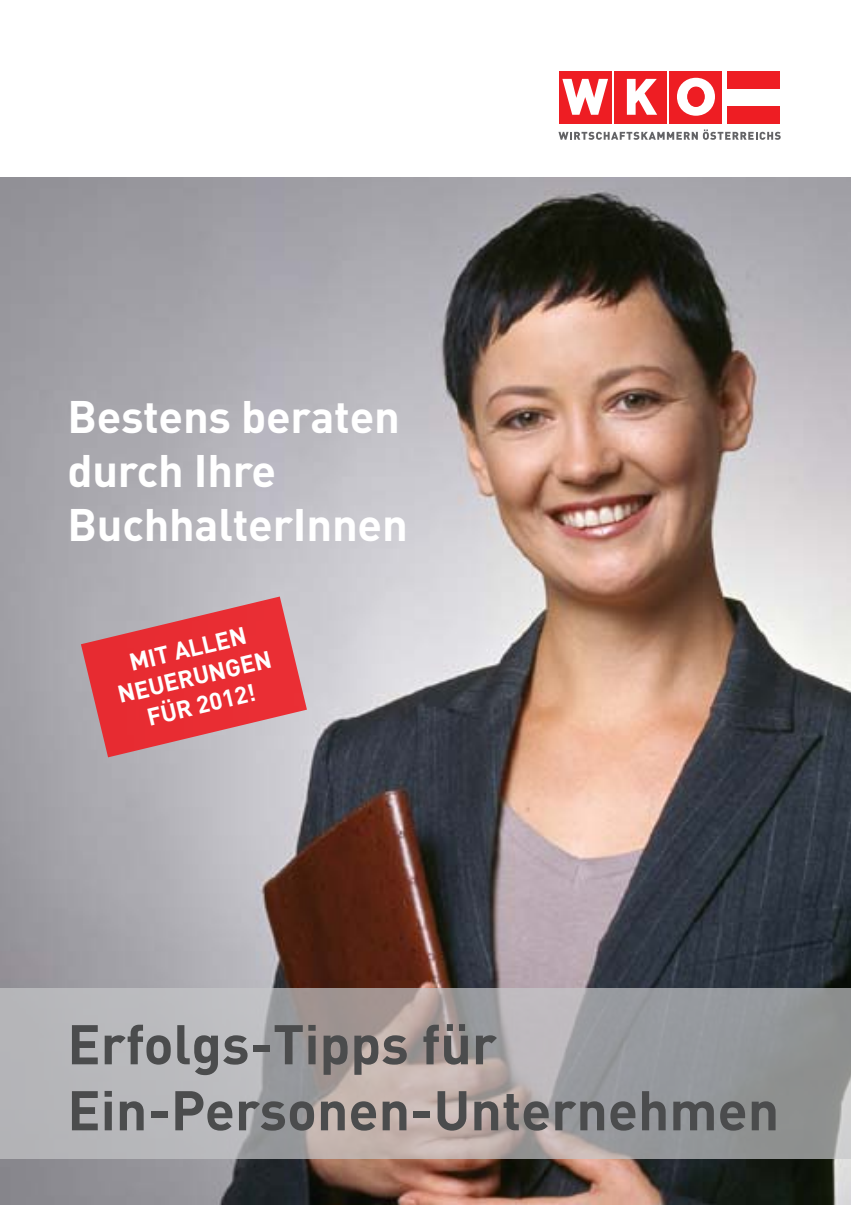
<style>
.page{position:relative;width:851px;height:1205px;background:#fff}
.page>*{position:absolute;margin:0;border:0;box-sizing:border-box;transform-origin:0 0}
.t1{font:700 55px/66px "DIN";color:#4b4c4d}
.t2{font:700 45px/54px "DIN";letter-spacing:-.005em;color:#fff}
.t3{font:700 24px/28.8px "DIN";color:#fff;text-align:center}
</style>
<div class="page">
<img style="left:0;top:177px;width:850px;height:1028px">
<div style="left:669px;top:71px;width:53px;height:53px;background:#ee1d23"></div>
<div style="left:614px;top:71px;width:53px;height:53px;background:#ee1d23"></div>
<svg style="left:558px;top:129px;width:222px;height:11px"></svg>
<svg style="left:626px;top:79px;width:31px;height:36px"></svg>
<div style="left:558px;top:71px;width:53px;height:53px;background:#ee1d23"></div>
<svg style="left:562px;top:79px;width:46px;height:36px"></svg>
<div style="left:727px;top:71px;width:53px;height:17px;background:#ee1d23"></div>
<div style="left:727px;top:106px;width:53px;height:18px;background:#ee1d23"></div>
<svg style="left:677px;top:78px;width:37px;height:38px"></svg>
<div style="left:687px;top:87px;width:17px;height:19px;background:#ee1d23;border-radius:50%"></div>
<div style="left:687px;top:87px;width:17px;height:20px;border:1px solid #ee1d23;border-radius:50%"></div>
<svg style="left:0;top:989px;width:850px;height:170px;background:#aaa7a8"></svg>
<svg style="left:81px;top:596px;width:226px;height:161px;background:#d95d63"></svg>
<p class="t2" style="left:67px;top:388px;width:342px">Bestens beraten durch Ihre<br>BuchhalterInnen</p>
<p class="t3" style="left:108px;top:653px;width:158px;rotate:-14deg">MIT ALLEN<br>NEUERUNGEN<br>FÜR 2012!</p>
<p class="t1" style="left:67px;top:1009px;width:713px">Erfolgs-Tipps für<br>Ein-Personen-Unternehmen</p>
</div>
